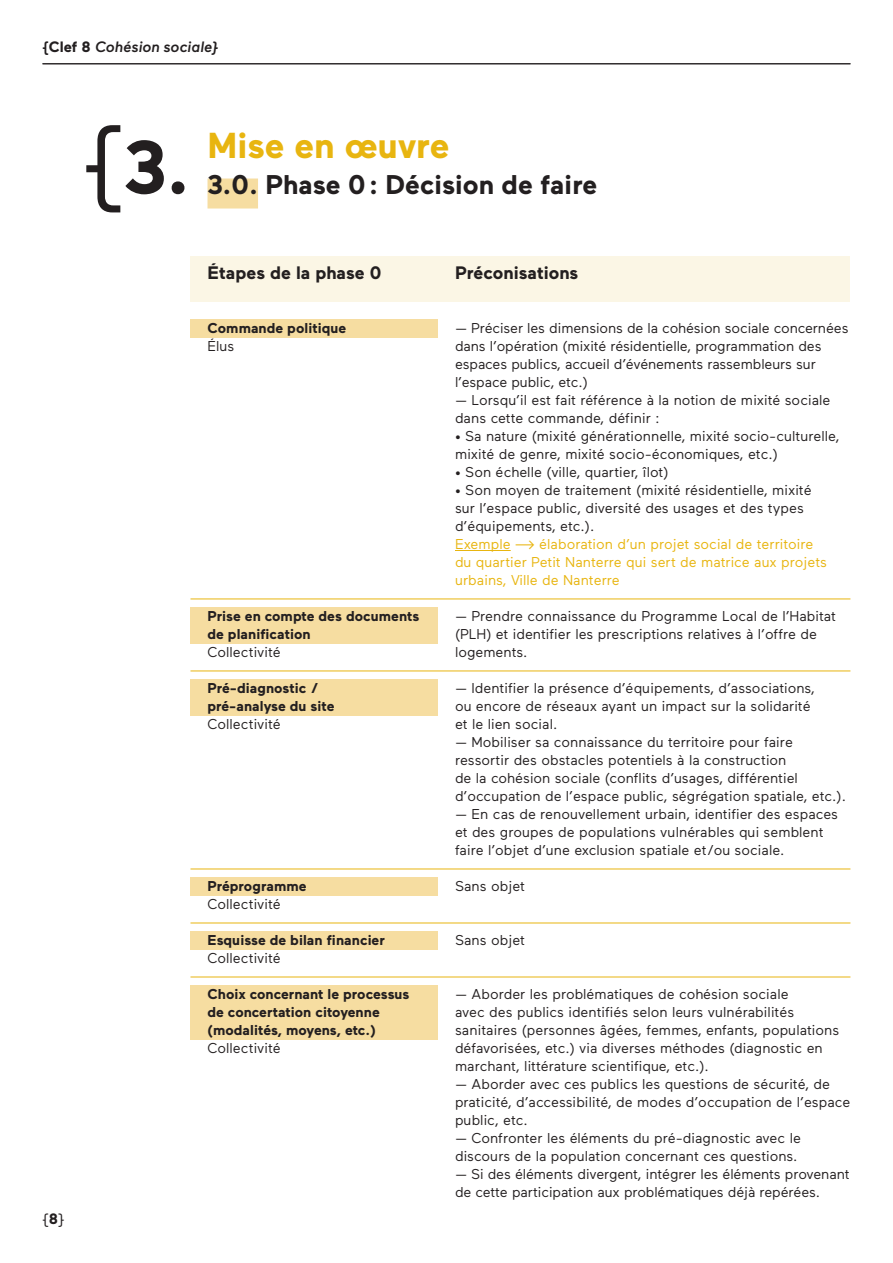
<style>
.page{position:relative;width:893px;height:1263px;background:#fff}
.page>*{position:absolute;margin:0;border:0;box-sizing:border-box;transform-origin:0 0}
.t1{font:700 75px "Maax";color:#231f20}
.t2{font:700 36px "Maax";color:#e8b510}
.t3{font:700 27px "Maax";color:#231f20}
.t4{font:700 18px "Maax";color:#231f20}
.t5{font:italic 500 15px "Maax";color:#231f20}
.t6{font:15px "Maax";color:#231f20}
.t7{font:14.25px/18px "Maax";color:#231f20}
.t8{font:700 14.25px/18px "Maax";color:#231f20}
.t9{font:14.25px/18px "Maax";color:#e8b510}
.s1{font-style:normal}
.s2{font-weight:700;font-style:normal}
.s3{font-weight:400;font-size:97.5px}
.s4{font-weight:700}
</style>
<div class="page">
<hr style="left:43px;top:63px;width:807px;height:1px;background:#231f20">
<div style="left:190px;top:608px;width:248px;height:36px;background:#f6dda1"></div>
<div style="left:190px;top:320px;width:248px;height:18px;background:#f6dda1"></div>
<div style="left:190px;top:680px;width:248px;height:36px;background:#f6dda1"></div>
<div style="left:190px;top:878px;width:248px;height:18px;background:#f6dda1"></div>
<div style="left:190px;top:932px;width:248px;height:18px;background:#f6dda1"></div>
<div style="left:190px;top:986px;width:248px;height:54px;background:#f6dda1"></div>
<div style="left:190px;top:256px;width:660px;height:46px;background:#fbf6e5"></div>
<div style="left:207px;top:179px;width:51px;height:30px;background:#f6dda1"></div>
<hr style="left:455px;top:550px;width:56px;height:1px;background:#e8b510">
<hr style="left:190px;top:599px;width:660px;height:1px;background:#e8b510">
<hr style="left:190px;top:671px;width:660px;height:1px;background:#e8b510">
<hr style="left:190px;top:869px;width:660px;height:1px;background:#e8b510">
<hr style="left:190px;top:923px;width:660px;height:1px;background:#e8b510">
<hr style="left:190px;top:977px;width:660px;height:1px;background:#e8b510">
<p class="t5" style="left:43px;top:39px;width:177px"><span class="s1">{</span><span class="s2">Clef 8</span> Cohésion sociale}</p>
<h1 class="t1" style="left:83px;top:127px;width:109px"><span class="s3">{</span>3.</h1>
<p class="t6" style="left:43px;top:1210px;width:23px">{<span class="s4">8</span>}</p>
<h2 class="t2" style="left:207px;top:125px;width:243px">Mise en œuvre</h2>
<h3 class="t3" style="left:207px;top:169px;width:391px">3.0. Phase 0: Décision de faire</h3>
<p class="t4" style="left:207px;top:263px;width:175px">Étapes de la phase 0</p>
<p class="t8" style="left:207px;top:319px;width:140px">Commande politique</p>
<p class="t7" style="left:207px;top:337px;width:28px">Élus</p>
<p class="t8" style="left:207px;top:607px;width:213px">Prise en compte des documents de planification</p>
<p class="t7" style="left:207px;top:643px;width:75px">Collectivité</p>
<p class="t8" style="left:207px;top:679px;width:129px">Pré-diagnostic / pré-analyse du site</p>
<p class="t7" style="left:207px;top:715px;width:75px">Collectivité</p>
<p class="t8" style="left:207px;top:877px;width:101px">Préprogramme</p>
<p class="t7" style="left:207px;top:895px;width:75px">Collectivité</p>
<p class="t8" style="left:207px;top:931px;width:179px">Esquisse de bilan financier</p>
<p class="t7" style="left:207px;top:949px;width:75px">Collectivité</p>
<p class="t8" style="left:207px;top:985px;width:204px">Choix concernant le processus de concertation citoyenne (modalités, moyens, etc.)</p>
<p class="t7" style="left:207px;top:1039px;width:75px">Collectivité</p>
<p class="t4" style="left:455px;top:263px;width:125px">Préconisations</p>
<p class="t7" style="left:455px;top:319px;width:395px">— Préciser les dimensions de la cohésion sociale concernées dans l’opération (mixité résidentielle, programmation des espaces publics, accueil d’événements rassembleurs sur l’espace public, etc.)</p>
<p class="t7" style="left:455px;top:391px;width:377px">— Lorsqu’il est fait référence à la notion de mixité sociale dans cette commande, définir :</p>
<p class="t7" style="left:455px;top:427px;width:386px">• Sa nature (mixité générationnelle, mixité socio-culturelle, mixité de genre, mixité socio-économiques, etc.)</p>
<p class="t7" style="left:455px;top:463px;width:215px">• Son échelle (ville, quartier, îlot)</p>
<p class="t7" style="left:455px;top:481px;width:358px">• Son moyen de traitement (mixité résidentielle, mixité sur l’espace public, diversité des usages et des types d’équipements, etc.).</p>
<p class="t9" style="left:455px;top:535px;width:374px">Exemple ---&gt; élaboration d’un projet social de territoire du quartier Petit Nanterre qui sert de matrice aux projets urbains, Ville de Nanterre</p>
<p class="t7" style="left:455px;top:607px;width:383px">— Prendre connaissance du Programme Local de l’Habitat (PLH) et identifier les prescriptions relatives à l’offre de logements.</p>
<p class="t7" style="left:455px;top:679px;width:362px">— Identifier la présence d’équipements, d’associations, ou encore de réseaux ayant un impact sur la solidarité et le lien social.</p>
<p class="t7" style="left:455px;top:733px;width:392px">— Mobiliser sa connaissance du territoire pour faire ressortir des obstacles potentiels à la construction<br>de la cohésion sociale (conflits d’usages, différentiel d’occupation de l’espace public, ségrégation spatiale, etc.).</p>
<p class="t7" style="left:455px;top:805px;width:385px">— En cas de renouvellement urbain, identifier des espaces et des groupes de populations vulnérables qui semblent faire l’objet d’une exclusion spatiale et/ou sociale.</p>
<p class="t7" style="left:455px;top:877px;width:72px">Sans objet</p>
<p class="t7" style="left:455px;top:931px;width:72px">Sans objet</p>
<p class="t7" style="left:455px;top:985px;width:386px">— Aborder les problématiques de cohésion sociale<br>avec des publics identifiés selon leurs vulnérabilités sanitaires (personnes âgées, femmes, enfants, populations défavorisées, etc.) via diverses méthodes (diagnostic en marchant, littérature scientifique, etc.).</p>
<p class="t7" style="left:455px;top:1075px;width:397px">— Aborder avec ces publics les questions de sécurité, de praticité, d’accessibilité, de modes d’occupation de l’espace public, etc.</p>
<p class="t7" style="left:455px;top:1129px;width:347px">— Confronter les éléments du pré-diagnostic avec le discours de la population concernant ces questions.</p>
<p class="t7" style="left:455px;top:1165px;width:396px">— Si des éléments divergent, intégrer les éléments provenant de cette participation aux problématiques déjà repérées.</p>
</div>
